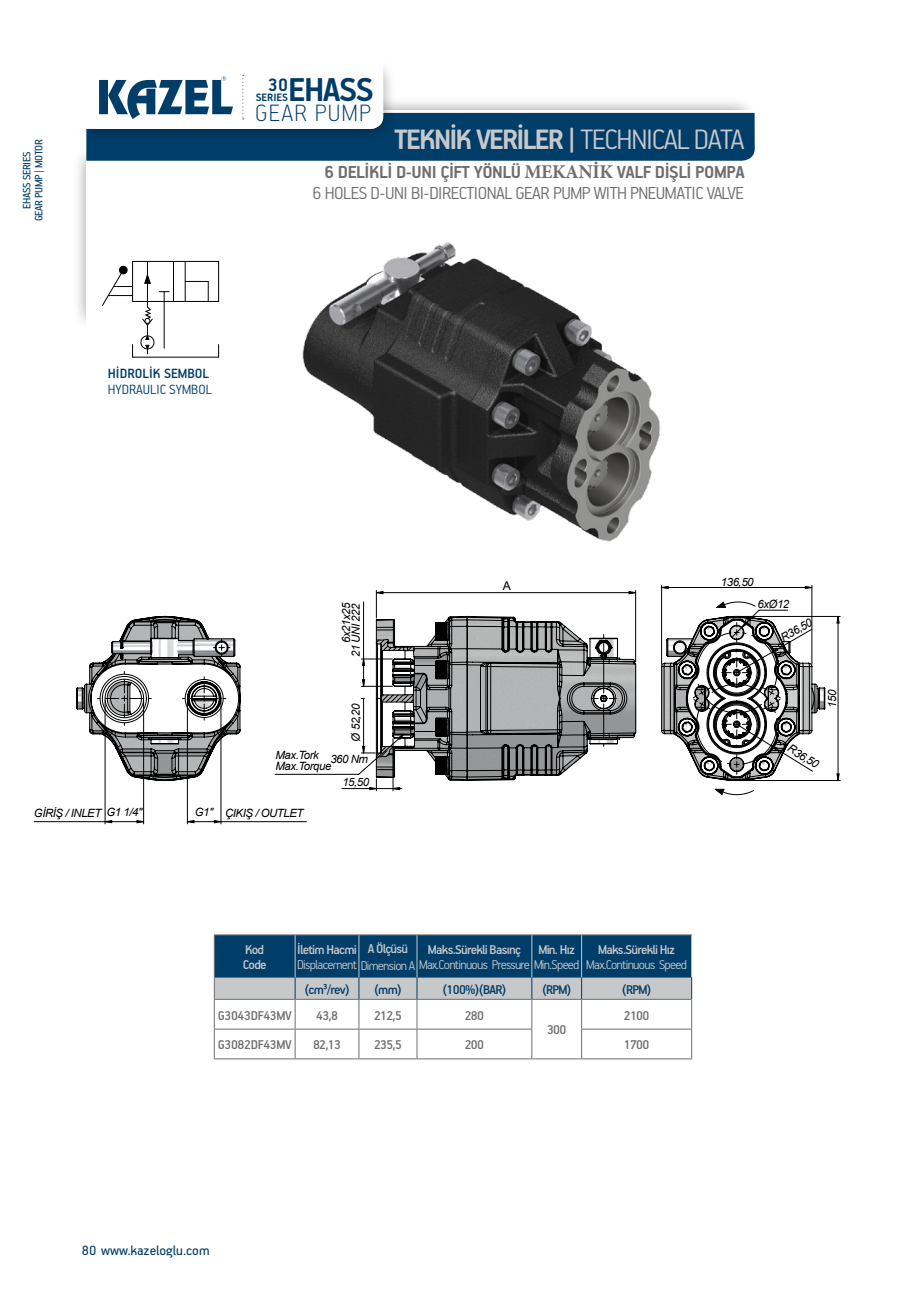
<style>
.page{position:relative;width:906px;height:1289px;background:#fff}
.page>*{position:absolute;margin:0;border:0;box-sizing:border-box;transform-origin:0 0}
.t1{font:700 37.05px "PF Handbook Pro";letter-spacing:-.04em;color:#003d68}
.t2{font:700 31.5px "PF Handbook Pro";letter-spacing:-.06em;color:#c7c8ca}
.t3{font:100 26.4px "PF Handbook Pro";letter-spacing:.05em;color:#003d68}
.t4{font:700 20.1px "PF Handbook Pro";color:#003d68}
.t5{font:300 19.5px/20.4px "PF Handbook Pro";letter-spacing:-.025em;color:#6d6e71;text-align:right}
.t6{font:15px "PF Handbook Pro";color:#003d68}
.t7{font:300 15px "PF Handbook Pro";color:#003d68}
.t8{font:500 15px "PF Handbook Pro";color:#003d68}
.t9{font:300 14.25px "PF Handbook Pro";letter-spacing:-.05em;color:#c7c8ca}
.t10{font:500 14.25px/15px "PF Handbook Pro";letter-spacing:-.05em;color:#c7c8ca}
.t11{font:500 14.25px "PF Handbook Pro";letter-spacing:-.025em;color:#6d6e71}
.t12{font:500 14.25px "PF Handbook Pro";letter-spacing:-.05em;color:#003d68}
.t13{font:12.15px "Arial";color:#000}
.t14{font:12px/12px "PF Handbook Pro";letter-spacing:-.025em;color:#003d68;text-align:center}
.t15{font:700 12px "PF Handbook Pro";color:#003d68}
.t16{font:italic 11.4px/10.9px "Arial";letter-spacing:-.04em;color:#000;text-align:right}
.s1{font-weight:300}
.s2{font-weight:700}
.s3{font-family:"Minion Pro";font-weight:700}
</style>
<div class="page">
<div style="left:72px;top:145px;width:79px;height:186px;background:#000;opacity:.4"></div>
<div style="left:86px;top:140px;width:80px;height:214px;background:#fff"></div>
<svg style="left:86px;top:75px;width:668px;height:86px"></svg>
<hr style="left:661px;top:587px;width:151px;height:1px;background:#000">
<hr style="left:811px;top:585px;width:1px;height:79px;background:#000">
<hr style="left:661px;top:585px;width:1px;height:79px;background:#000">
<hr style="left:739px;top:780px;width:101px;height:1px;background:#000">
<hr style="left:739px;top:616px;width:101px;height:1px;background:#000">
<svg style="left:805px;top:586px;width:7px;height:3px"></svg>
<svg style="left:661px;top:586px;width:7px;height:3px"></svg>
<svg style="left:836px;top:616px;width:3px;height:164px"></svg>
<svg style="left:661px;top:601px;width:164px;height:194px"></svg>
<svg style="left:275px;top:590px;width:361px;height:200px"></svg>
<hr style="left:221px;top:821px;width:85px;height:1px;background:#000">
<hr style="left:221px;top:700px;width:1px;height:123px;background:#000">
<hr style="left:187px;top:700px;width:1px;height:123px;background:#000">
<hr style="left:34px;top:821px;width:71px;height:1px;background:#000">
<hr style="left:143px;top:700px;width:1px;height:123px;background:#000">
<hr style="left:105px;top:700px;width:1px;height:123px;background:#000">
<svg style="left:105px;top:820px;width:116px;height:3px"></svg>
<svg style="left:76px;top:616px;width:164px;height:165px"></svg>
<hr style="left:133px;top:357px;width:86px;height:1px;background:#000">
<svg style="left:186px;top:281px;width:19px;height:20px"></svg>
<hr style="left:185px;top:261px;width:1px;height:40px;background:#000">
<hr style="left:147px;top:261px;width:1px;height:46px;background:#000">
<hr style="left:133px;top:301px;width:86px;height:1px;background:#000">
<hr style="left:132px;top:261px;width:1px;height:40px;background:#000">
<hr style="left:133px;top:261px;width:86px;height:1px;background:#000">
<hr style="left:173px;top:261px;width:1px;height:40px;background:#000">
<svg style="left:102px;top:266px;width:67px;height:91px"></svg>
<hr style="left:214px;top:1058px;width:81px;height:1px;background:#6d6e71">
<hr style="left:295px;top:1058px;width:64px;height:1px;background:#6d6e71">
<hr style="left:359px;top:1058px;width:58px;height:1px;background:#6d6e71">
<hr style="left:417px;top:1058px;width:115px;height:1px;background:#6d6e71">
<hr style="left:532px;top:1058px;width:49px;height:1px;background:#6d6e71">
<hr style="left:581px;top:1058px;width:111px;height:1px;background:#6d6e71">
<svg style="left:214px;top:934px;width:478px;height:124px"></svg>
<img style="left:205px;top:242px;width:456px;height:300px">
<p class="t14" style="left:20px;top:221px;width:84px;rotate:-90deg">EHASS SERIES<br>GEAR PUMP | MOTOR</p>
<h1 class="t1" style="left:288px;top:67px;width:87px">EHASS</h1>
<h3 class="t4" style="left:268px;top:72px;width:21px">30</h3>
<p class="t15" style="left:256px;top:90px;width:34px">SERIES</p>
<h3 class="t3" style="left:255px;top:97px;width:117px">GEAR PUMP</h3>
<h2 class="t2" style="left:394px;top:120px;width:352px">TEKNİK VERİLER | <span class="s1">TECHNICAL DATA</span></h2>
<h3 class="t5" style="left:313px;top:161px;width:433px"><span class="s2">6 DELİKLİ D-UNI ÇİFT YÖNLÜ</span> <span class="s3">MEKANİK</span> <span class="s2">VALF DİŞLİ POMPA<br></span>6 HOLES D-UNI BI-DIRECTIONAL GEAR PUMP WITH PNEUMATIC VALVE</h3>
<h3 class="t8" style="left:108px;top:363px;width:103px">HİDROLİK SEMBOL</h3>
<h3 class="t7" style="left:108px;top:380px;width:105px">HYDRAULIC SYMBOL</h3>
<p class="t16" style="left:341px;top:657px;width:56px;line-height:9.9px;rotate:-90deg">6x21x25<br>21 UNI 222</p>
<p class="t16" style="left:351px;top:741px;width:39px;rotate:-90deg">Ø 52,20</p>
<p class="t16" style="left:275px;top:750px;width:57px;text-align:left">Max.Tork<br>Max.Torque</p>
<p class="t16" style="left:330px;top:747px;width:40px;line-height:23.1px">360 Nm<br>15,50</p>
<p class="t13" style="left:503px;top:578px;width:10px">A</p>
<p class="t16" style="left:721px;top:576px;width:34px">136,50</p>
<p class="t16" style="left:757px;top:598px;width:33px">6xØ12</p>
<p class="t16" style="left:779px;top:634px;width:36px;rotate:-30deg">R36,50</p>
<p class="t16" style="left:826px;top:707px;width:20px;rotate:-90deg">150</p>
<p class="t16" style="left:791px;top:742px;width:36px;rotate:32deg">R36,50</p>
<p class="t16" style="left:34px;top:807px;width:110px">GİRİŞ / INLET G1 1/4"</p>
<p class="t16" style="left:195px;top:807px;width:110px">G1" ÇIKIŞ / OUTLET</p>
<p class="t10" style="left:368px;top:940px;width:42px">A Ölçüsü</p>
<p class="t10" style="left:428px;top:941px;width:94px">Maks.Sürekli Basınç</p>
<p class="t10" style="left:538px;top:941px;width:38px">Min. Hız</p>
<p class="t10" style="left:598px;top:941px;width:78px">Maks.Sürekli Hız</p>
<p class="t9" style="left:586px;top:956px;width:102px">Max.Continuous Speed</p>
<p class="t10" style="left:243px;top:941px;width:25px">Kod<br>Code</p>
<p class="t10" style="left:297px;top:941px;width:61px">İletim Hacmi</p>
<p class="t9" style="left:297px;top:956px;width:284px">Displacement Dimension A Max.Continuous Pressure Min.Speed</p>
<p class="t12" style="left:304px;top:980px;width:47px">(cm³/rev)</p>
<p class="t12" style="left:374px;top:980px;width:29px">(mm)</p>
<p class="t12" style="left:442px;top:980px;width:65px">(100%)(BAR)</p>
<p class="t12" style="left:542px;top:980px;width:31px">(RPM)</p>
<p class="t12" style="left:622px;top:980px;width:31px">(RPM)</p>
<p class="t11" style="left:218px;top:1006px;width:75px">G3043DF43MV</p>
<p class="t11" style="left:316px;top:1006px;width:23px">43,8</p>
<p class="t11" style="left:374px;top:1006px;width:30px">212,5</p>
<p class="t11" style="left:465px;top:1006px;width:21px">280</p>
<p class="t11" style="left:547px;top:1021px;width:21px">300</p>
<p class="t11" style="left:624px;top:1006px;width:27px">2100</p>
<p class="t11" style="left:218px;top:1036px;width:75px">G3082DF43MV</p>
<p class="t11" style="left:313px;top:1036px;width:30px">82,13</p>
<p class="t11" style="left:374px;top:1036px;width:30px">235,5</p>
<p class="t11" style="left:465px;top:1036px;width:21px">200</p>
<p class="t11" style="left:624px;top:1036px;width:27px">1700</p>
<h3 class="t6" style="left:82px;top:1241px;width:129px">80 www.kazeloglu.com</h3>
</div>
